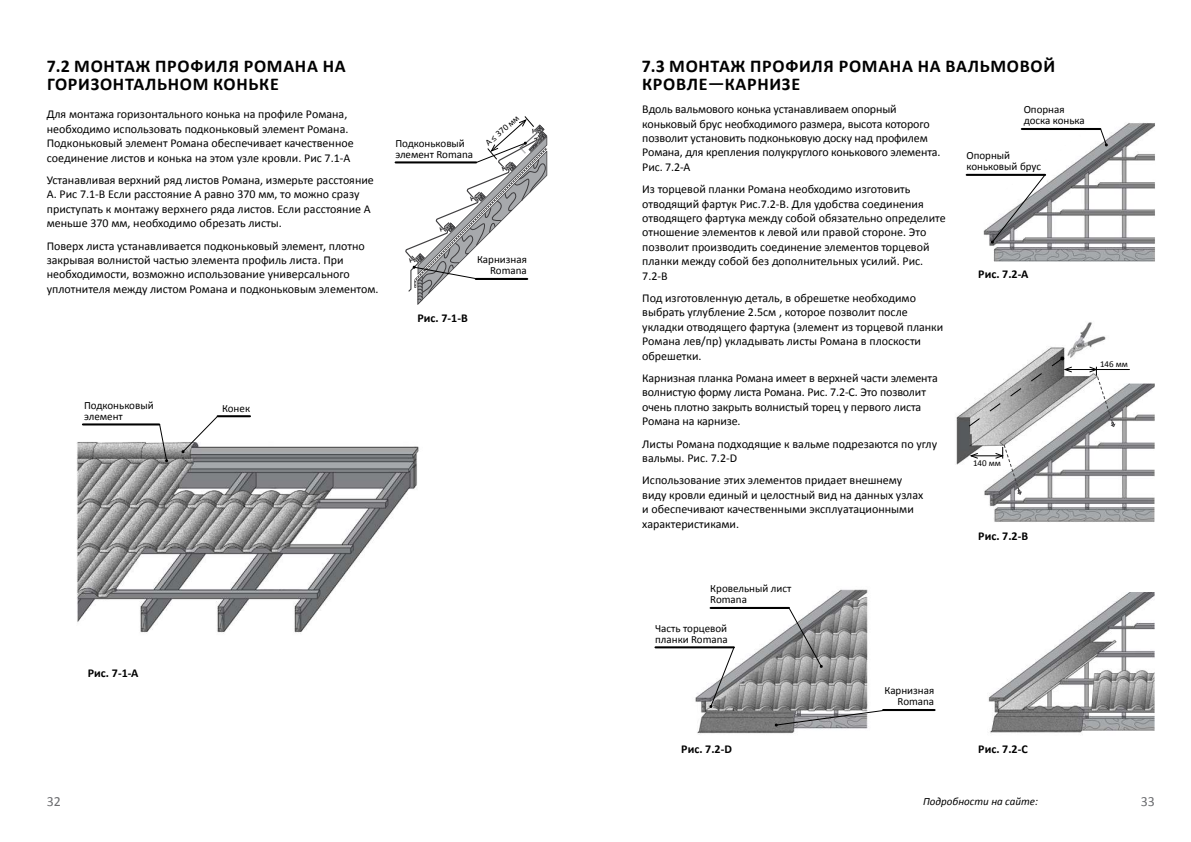
<style>
.page{position:relative;width:1191px;height:842px;background:#fff}
.page>*{position:absolute;margin:0;border:0;box-sizing:border-box;transform-origin:0 0}
.t1{font:700 18px/18px "Calibri";letter-spacing:.04em;color:#000}
.t2{font:14px "Calibri";color:#6d6e71}
.t3{font:12px/14.4px "Calibri";color:#000}
.t4{font:700 12px "Calibri";color:#000}
.t5{font:11px/11px "Calibri";color:#000}
.t6{font:italic 11px "Calibri";color:#000}
.t7{font:9px "Calibri";color:#000}
</style>
<div class="page">
<img style="left:77px;top:417px;width:342px;height:217px">
<hr style="left:82px;top:423px;width:78px;height:2px;background:#000">
<svg style="left:159px;top:424px;width:9px;height:38px"></svg>
<svg style="left:181px;top:415px;width:38px;height:38px"></svg>
<hr style="left:217px;top:415px;width:34px;height:2px;background:#000">
<hr style="left:394px;top:161px;width:83px;height:2px;background:#000">
<svg style="left:404px;top:116px;width:144px;height:189px"></svg>
<img style="left:966px;top:123px;width:189px;height:139px">
<img style="left:988px;top:592px;width:166px;height:141px">
<img style="left:956px;top:322px;width:199px;height:200px">
<img style="left:688px;top:589px;width:180px;height:146px">
<svg style="left:970px;top:434px;width:1px;height:12px"></svg>
<hr style="left:971px;top:455px;width:31px;height:1px;background:#000">
<svg style="left:968px;top:452px;width:10px;height:7px"></svg>
<hr style="left:1065px;top:369px;width:31px;height:1px;background:#000">
<hr style="left:1094px;top:369px;width:35px;height:1px;background:#000">
<hr style="left:882px;top:709px;width:53px;height:2px;background:#000">
<svg style="left:774px;top:710px;width:109px;height:17px"></svg>
<hr style="left:654px;top:646px;width:81px;height:2px;background:#000">
<svg style="left:709px;top:646px;width:26px;height:62px"></svg>
<hr style="left:709px;top:607px;width:81px;height:2px;background:#000">
<svg style="left:788px;top:607px;width:35px;height:61px;background:#9c9c9d"></svg>
<svg style="left:994px;top:444px;width:28px;height:51px"></svg>
<svg style="left:1088px;top:366px;width:27px;height:61px"></svg>
<hr style="left:965px;top:174px;width:81px;height:2px;background:#000">
<svg style="left:990px;top:173px;width:56px;height:71px"></svg>
<hr style="left:1020px;top:128px;width:81px;height:2px;background:#000">
<svg style="left:1099px;top:128px;width:9px;height:19px"></svg>
<svg style="left:967px;top:356px;width:105px;height:71px"></svg>
<h1 class="t1" style="left:47px;top:57px;width:300px">7.2 МОНТАЖ ПРОФИЛЯ РОМАНА НА<br>ГОРИЗОНТАЛЬНОМ КОНЬКЕ</h1>
<p class="t3" style="left:47px;top:107px;width:308px">Для монтажа горизонтального конька на профиле Романа, необходимо использовать подконьковый элемент Романа.<br>Подконьковый элемент Романа обеспечивает качественное соединение листов и конька на этом узле кровли. Рис 7.1-А</p>
<p class="t3" style="left:47px;top:173px;width:329px">Устанавливая верхний ряд листов Романа, измерьте расстояние А. Рис 7.1-В Если расстояние А равно 370 мм, то можно сразу приступать к монтажу верхнего ряда листов. Если расстояние А меньше 370 мм, необходимо обрезать листы.</p>
<p class="t3" style="left:47px;top:238px;width:333px">Поверх листа устанавливается подконьковый элемент, плотно закрывая волнистой частью элемента профиль листа. При необходимости, возможно использование универсального уплотнителя между листом Романа и подконьковым элементом.</p>
<p class="t5" style="left:395px;top:138px;width:79px">Подконьковый элемент Romana</p>
<p class="t7" style="left:483px;top:140px;width:43px;rotate:-41deg">А ≤ 370 мм</p>
<p class="t5" style="left:477px;top:254px;width:51px;text-align:right">Карнизная<br>Romana</p>
<p class="t4" style="left:417px;top:310px;width:52px">Рис. 7-1-В</p>
<p class="t5" style="left:84px;top:400px;width:71px">Подконьковый элемент</p>
<p class="t5" style="left:222px;top:402px;width:30px">Конек</p>
<p class="t4" style="left:88px;top:666px;width:52px">Рис. 7-1-А</p>
<h1 class="t1" style="left:642px;top:57px;width:415px">7.3 МОНТАЖ ПРОФИЛЯ РОМАНА НА ВАЛЬМОВОЙ<br>КРОВЛЕ—КАРНИЗЕ</h1>
<p class="t3" style="left:642px;top:102px;width:300px">Вдоль вальмового конька устанавливаем опорный коньковый брус необходимого размера, высота которого позволит установить подконьковую доску над профилем Романа, для крепления полукруглого конькового элемента.<br>Рис. 7.2-А</p>
<p class="t3" style="left:642px;top:182px;width:305px">Из торцевой планки Романа необходимо изготовить отводящий фартук Рис.7.2-В. Для удобства соединения отводящего фартука между собой обязательно определите отношение элементов к левой или правой стороне. Это позволит производить соединение элементов торцевой планки между собой без дополнительных усилий. Рис.<br>7.2-В</p>
<p class="t3" style="left:642px;top:291px;width:302px">Под изготовленную деталь, в обрешетке необходимо выбрать углубление 2.5см , которое позволит после укладки отводящего фартука (элемент из торцевой планки Романа лев/пр) укладывать листы Романа в плоскости обрешетки.</p>
<p class="t3" style="left:642px;top:371px;width:297px">Карнизная планка Романа имеет в верхней части элемента волнистую форму листа Романа. Рис. 7.2-С. Это позволит очень плотно закрыть волнистый торец у первого листа Романа на карнизе.</p>
<p class="t3" style="left:642px;top:436px;width:296px">Листы Романа подходящие к вальме подрезаются по углу вальмы. Рис. 7.2-D</p>
<p class="t3" style="left:642px;top:473px;width:282px">Использование этих элементов придает внешнему виду кровли единый и целостный вид на данных узлах и обеспечивают качественными эксплуатационными характеристиками.</p>
<p class="t5" style="left:1023px;top:104px;width:63px">Опорная доска конька</p>
<p class="t5" style="left:966px;top:150px;width:76px">Опорный коньковый брус</p>
<p class="t4" style="left:978px;top:267px;width:52px">Рис. 7.2-А</p>
<p class="t7" style="left:973px;top:457px;width:29px">140 мм</p>
<p class="t4" style="left:978px;top:528px;width:51px">Рис. 7.2-В</p>
<p class="t7" style="left:1100px;top:358px;width:29px">146 мм</p>
<p class="t5" style="left:710px;top:583px;width:83px">Кровельный лист<br>Romana</p>
<p class="t5" style="left:655px;top:622px;width:74px">Часть торцевой планки Romana</p>
<p class="t5" style="left:884px;top:685px;width:51px;text-align:right">Карнизная<br>Romana</p>
<p class="t4" style="left:681px;top:741px;width:52px">Рис. 7.2-D</p>
<p class="t4" style="left:978px;top:741px;width:51px">Рис. 7.2-С</p>
<p class="t2" style="left:47px;top:792px;width:16px">32</p>
<p class="t6" style="left:923px;top:794px;width:117px">Подробности на сайте:</p>
<p class="t2" style="left:1140px;top:792px;width:16px">33</p>
</div>
